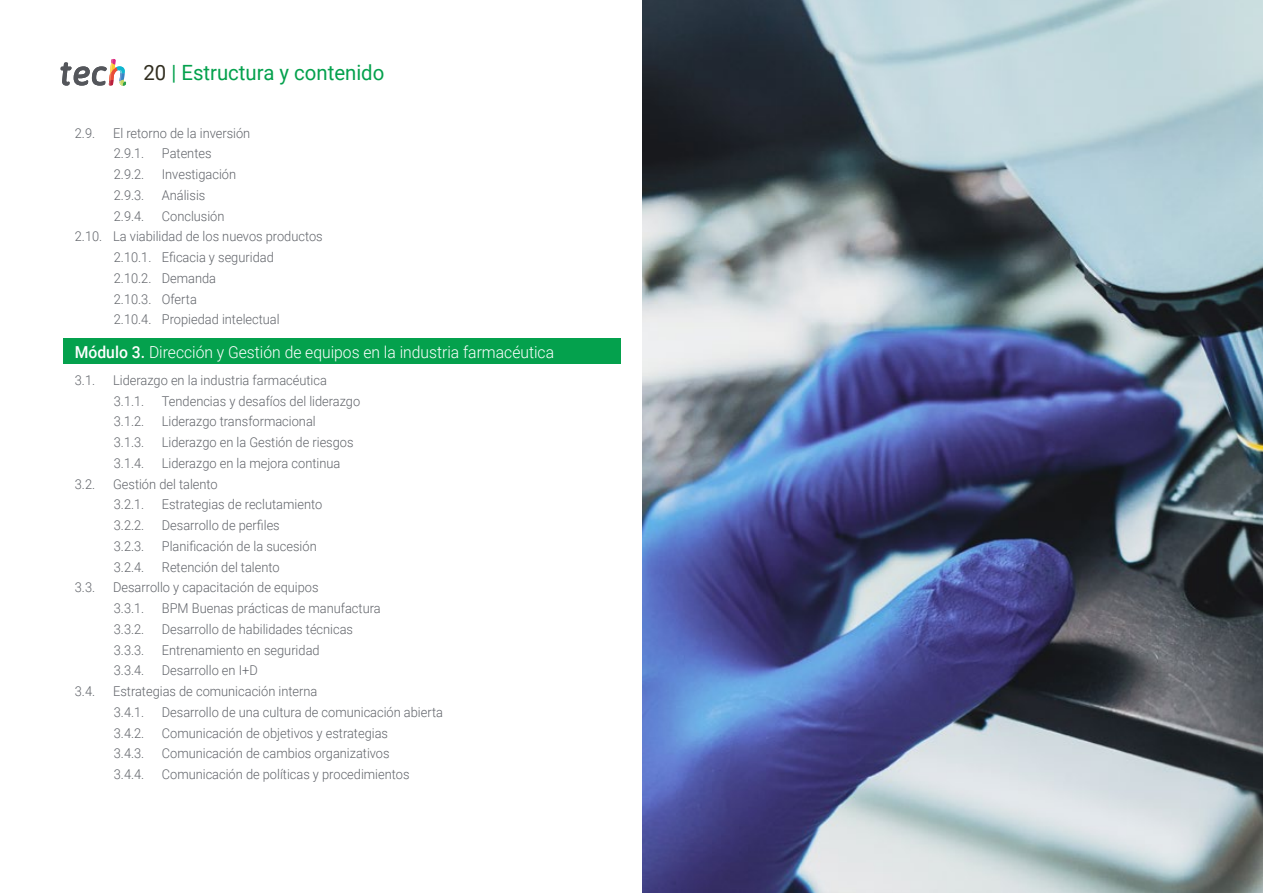
<style>
.page{position:relative;width:1263px;height:893px;background:#fff}
.page>*{position:absolute;margin:0;border:0;box-sizing:border-box;transform-origin:0 0}
.t1{font:21px "Roboto";color:#04a14d}
.t2{font:300 16.5px "Roboto";color:#fff;scale:.95 1}
.t3{font:300 13.5px/20.7px "Roboto";color:#61646a;scale:.95 1}
.s1{color:#312e20}
.s2{font-weight:500}
</style>
<div class="page">
<div style="left:64px;top:339px;width:557px;height:25px;background:#04a14d"></div>
<img style="left:642px;top:0;width:621px;height:893px">
<svg style="left:61px;top:59px;width:65px;height:27px"></svg>
<h1 class="t1" style="left:144px;top:57px;width:242px"><span class="s1">20</span> | Estructura y contenido</h1>
<p class="t3" style="left:75px;top:122px;width:23px">2.9.</p>
<p class="t3" style="left:113px;top:122px;width:146px">El retorno de la inversión<br>2.9.1.</p>
<p class="t3" style="left:162px;top:143px;width:54px">Patentes</p>
<p class="t3" style="left:114px;top:164px;width:34px">2.9.2.</p>
<p class="t3" style="left:162px;top:164px;width:80px">Investigación</p>
<p class="t3" style="left:114px;top:184px;width:34px">2.9.3.</p>
<p class="t3" style="left:162px;top:184px;width:47px">Análisis</p>
<p class="t3" style="left:114px;top:205px;width:34px">2.9.4.</p>
<p class="t3" style="left:162px;top:205px;width:67px">Conclusión</p>
<p class="t3" style="left:75px;top:226px;width:262px">2.10. La viabilidad de los nuevos productos</p>
<p class="t3" style="left:114px;top:247px;width:170px">2.10.1. Eficacia y seguridad</p>
<p class="t3" style="left:114px;top:267px;width:109px">2.10.2. Demanda</p>
<p class="t3" style="left:114px;top:288px;width:89px">2.10.3. Oferta</p>
<p class="t3" style="left:114px;top:309px;width:176px">2.10.4. Propiedad intelectual</p>
<p class="t2" style="left:75px;top:340px;width:506px"><span class="s2">Módulo 3.</span> Dirección y Gestión de equipos en la industria farmacéutica</p>
<p class="t3" style="left:75px;top:369px;width:23px">3.1.</p>
<p class="t3" style="left:113px;top:369px;width:227px">Liderazgo en la industria farmacéutica<br>3.1.1.</p>
<p class="t3" style="left:162px;top:390px;width:210px">Tendencias y desafíos del liderazgo</p>
<p class="t3" style="left:114px;top:411px;width:34px">3.1.2.</p>
<p class="t3" style="left:162px;top:411px;width:164px">Liderazgo transformacional</p>
<p class="t3" style="left:114px;top:431px;width:34px">3.1.3.</p>
<p class="t3" style="left:162px;top:431px;width:203px">Liderazgo en la Gestión de riesgos</p>
<p class="t3" style="left:114px;top:452px;width:34px">3.1.4.</p>
<p class="t3" style="left:162px;top:452px;width:189px">Liderazgo en la mejora continua</p>
<p class="t3" style="left:75px;top:473px;width:23px">3.2.</p>
<p class="t3" style="left:113px;top:473px;width:112px">Gestión del talento<br>3.2.1.</p>
<p class="t3" style="left:162px;top:494px;width:170px">Estrategias de reclutamiento</p>
<p class="t3" style="left:114px;top:514px;width:34px">3.2.2.</p>
<p class="t3" style="left:162px;top:514px;width:126px">Desarrollo de perfiles</p>
<p class="t3" style="left:114px;top:535px;width:34px">3.2.3.</p>
<p class="t3" style="left:162px;top:535px;width:164px">Planificación de la sucesión</p>
<p class="t3" style="left:114px;top:556px;width:34px">3.2.4.</p>
<p class="t3" style="left:162px;top:556px;width:126px">Retención del talento</p>
<p class="t3" style="left:75px;top:577px;width:23px">3.3.</p>
<p class="t3" style="left:113px;top:577px;width:218px">Desarrollo y capacitación de equipos<br>3.3.1.</p>
<p class="t3" style="left:162px;top:597px;width:232px">BPM Buenas prácticas de manufactura</p>
<p class="t3" style="left:114px;top:618px;width:34px">3.3.2.</p>
<p class="t3" style="left:162px;top:618px;width:203px">Desarrollo de habilidades técnicas</p>
<p class="t3" style="left:114px;top:639px;width:34px">3.3.3.</p>
<p class="t3" style="left:162px;top:639px;width:168px">Entrenamiento en seguridad</p>
<p class="t3" style="left:114px;top:660px;width:34px">3.3.4.</p>
<p class="t3" style="left:162px;top:660px;width:103px">Desarrollo en I+D</p>
<p class="t3" style="left:75px;top:680px;width:23px">3.4.</p>
<p class="t3" style="left:113px;top:680px;width:216px">Estrategias de comunicación interna<br>3.4.1.</p>
<p class="t3" style="left:162px;top:701px;width:298px">Desarrollo de una cultura de comunicación abierta</p>
<p class="t3" style="left:114px;top:722px;width:34px">3.4.2.</p>
<p class="t3" style="left:162px;top:722px;width:240px">Comunicación de objetivos y estrategias</p>
<p class="t3" style="left:114px;top:743px;width:34px">3.4.3.</p>
<p class="t3" style="left:162px;top:743px;width:241px">Comunicación de cambios organizativos</p>
<p class="t3" style="left:114px;top:763px;width:34px">3.4.4.</p>
<p class="t3" style="left:162px;top:763px;width:262px">Comunicación de políticas y procedimientos</p>
</div>
